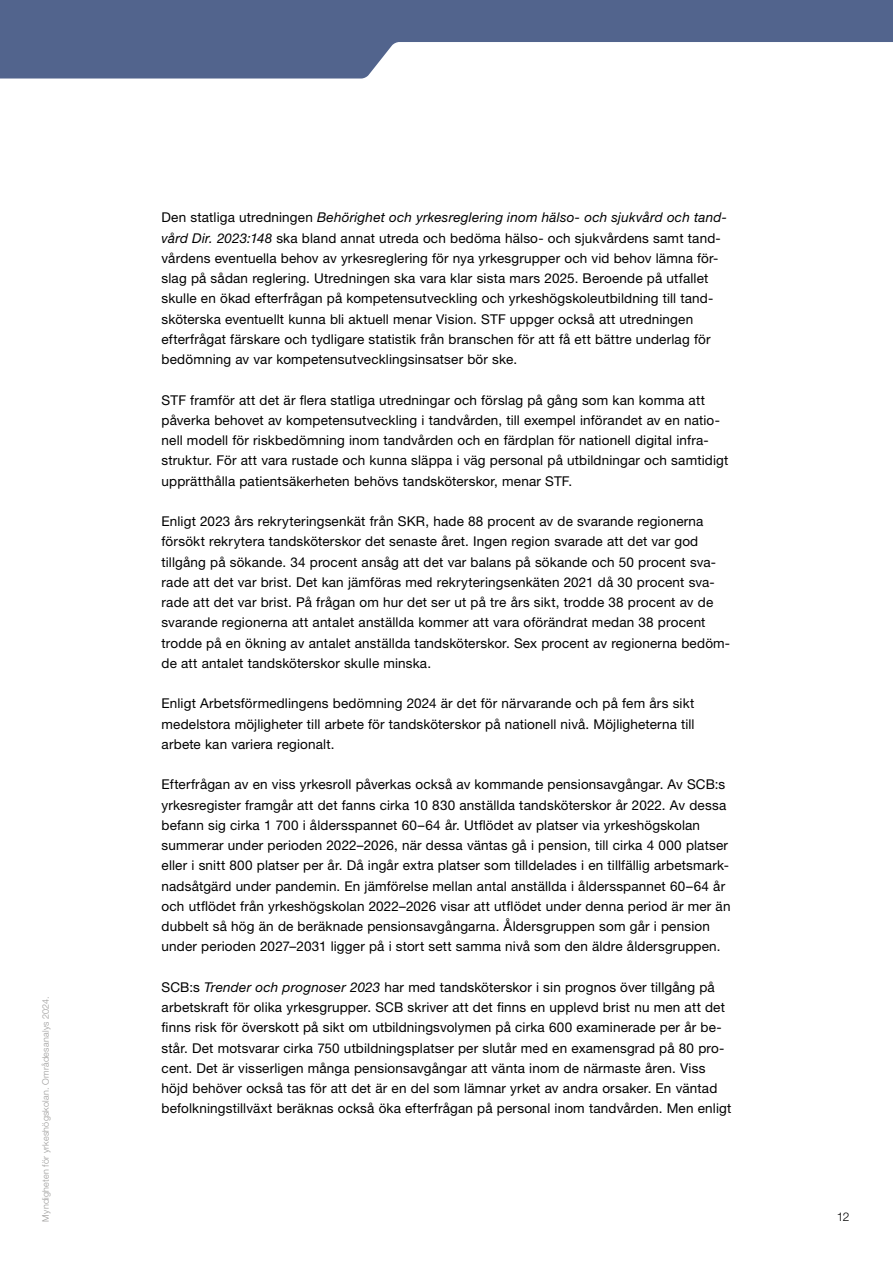
<style>
.page{position:relative;width:893px;height:1263px;background:#fff}
.page>*{position:absolute;margin:0;border:0;box-sizing:border-box;transform-origin:0 0}
.t1{font:13.5px/20.2px "Helvetica Neue LT Std";letter-spacing:.01em;color:#000}
.t2{font:300 12px "Helvetica Neue LT Std";color:#000}
.t3{font:300 9px "Helvetica Neue LT Std";letter-spacing:.025em;color:#9a9998}
.s1{font-style:italic}
</style>
<div class="page">
<svg style="left:0;top:0;width:893px;height:79px;fill:#52648d"></svg>
<p class="t3" style="left:40px;top:1221px;width:226px;rotate:-90deg">Myndigheten för yrkeshögskolan. Områdesanalys 2024.</p>
<p class="t1" style="left:162px;top:207px;width:567px">Den statliga utredningen <span class="s1">Behörighet och yrkesreglering inom hälso- och sjukvård och tand&shy;vård Dir. 2023:148</span> ska bland annat utreda och bedöma hälso- och sjukvårdens samt tand&shy;vårdens eventuella behov av yrkesreglering för nya yrkesgrupper och vid behov lämna för&shy;slag på sådan reglering. Utredningen ska vara klar sista mars 2025. Beroende på utfallet skulle en ökad efterfrågan på kompetensutveckling och yrkeshögskoleutbildning till tand&shy;sköterska eventuellt kunna bli aktuell menar Vision. STF uppger också att utredningen efterfrågat färskare och tydligare statistik från branschen för att få ett bättre underlag för bedömning av var kompetensutvecklingsinsatser bör ske.</p>
<p class="t1" style="left:162px;top:389px;width:568px">STF framför att det är flera statliga utredningar och förslag på gång som kan komma att påverka behovet av kompetensutveckling i tandvården, till exempel införandet av en natio&shy;nell modell för riskbedömning inom tandvården och en färdplan för nationell digital infra&shy;struktur. För att vara rustade och kunna släppa i väg personal på utbildningar och samtidigt upprätthålla patientsäkerheten behövs tandsköterskor, menar STF.</p>
<p class="t1" style="left:162px;top:511px;width:570px">Enligt 2023 års rekryteringsenkät från SKR, hade 88 procent av de svarande regionerna försökt rekrytera tandsköterskor det senaste året. Ingen region svarade att det var god tillgång på sökande. 34 procent ansåg att det var balans på sökande och 50 procent sva&shy;rade att det var brist. Det kan jämföras med rekryteringsenkäten 2021 då 30 procent sva&shy;rade att det var brist. På frågan om hur det ser ut på tre års sikt, trodde 38 procent av de svarande regionerna att antalet anställda kommer att vara oförändrat medan 38 procent trodde på en ökning av antalet anställda tandsköterskor. Sex procent av regionerna bedöm&shy;de att antalet tandsköterskor skulle minska.</p>
<p class="t1" style="left:162px;top:693px;width:534px;text-align:justify">Enligt Arbetsförmedlingens bedömning 2024 är det för närvarande och på fem års sikt medelstora möjligheter till arbete för tandsköterskor på nationell nivå. Möjligheterna till arbete kan variera regionalt.</p>
<p class="t1" style="left:162px;top:774px;width:570px">Efterfrågan av en viss yrkesroll påverkas också av kommande pensionsavgångar. Av SCB:s yrkesregister framgår att det fanns cirka 10 830 anställda tandsköterskor år 2022. Av dessa befann sig cirka 1 700 i åldersspannet 60–64 år. Utflödet av platser via yrkeshögskolan summerar under perioden 2022–2026, när dessa väntas gå i pension, till cirka 4 000 platser eller i snitt 800 platser per år. Då ingår extra platser som tilldelades i en tillfällig arbetsmark&shy;nadsåtgärd under pandemin. En jämförelse mellan antal anställda i åldersspannet 60–64 år och utflödet från yrkeshögskolan 2022–2026 visar att utflödet under denna period är mer än dubbelt så hög än de beräknade pensionsavgångarna. Åldersgruppen som går i pension under perioden 2027–2031 ligger på i stort sett samma nivå som den äldre åldersgruppen.</p>
<p class="t1" style="left:162px;top:977px;width:571px">SCB:s <span class="s1">Trender och prognoser 2023</span> har med tandsköterskor i sin prognos över tillgång på arbetskraft för olika yrkesgrupper. SCB skriver att det finns en upplevd brist nu men att det finns risk för överskott på sikt om utbildningsvolymen på cirka 600 examinerade per år be&shy;står. Det motsvarar cirka 750 utbildningsplatser per slutår med en examensgrad på 80 pro&shy;cent. Det är visserligen många pensionsavgångar att vänta inom de närmaste åren. Viss höjd behöver också tas för att det är en del som lämnar yrket av andra orsaker. En väntad befolkningstillväxt beräknas också öka efterfrågan på personal inom tandvården. Men enligt</p>
<p class="t2" style="left:837px;top:1209px;width:14px">12</p>
</div>
